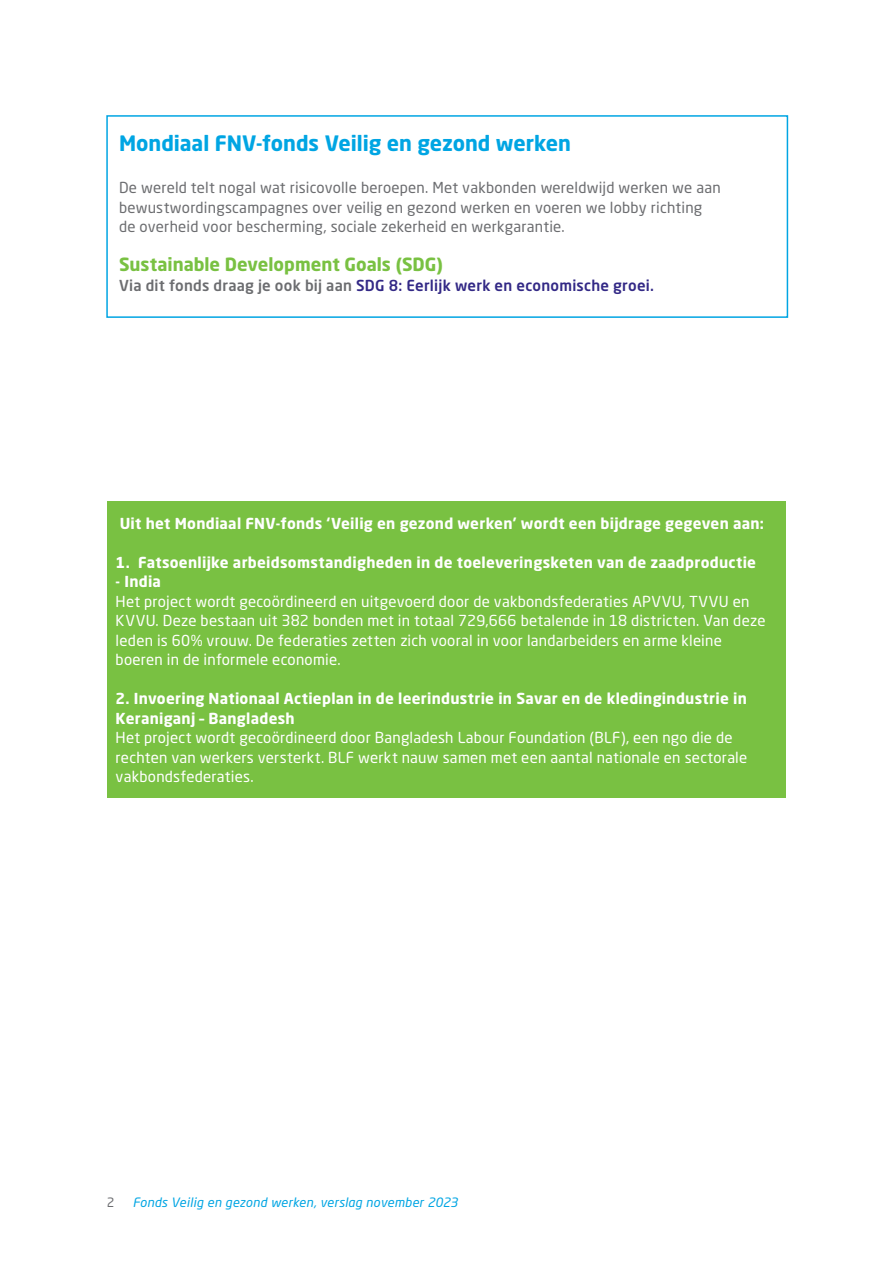
<style>
.page{position:relative;width:893px;height:1263px;background:#fff}
.page>*{position:absolute;margin:0;border:0;box-sizing:border-box;transform-origin:0 0}
.t1{font:700 21px "Neo Sans Pro";color:#00a5e3}
.t2{font:700 18px "Neo Sans Pro";color:#79c142}
.t3{font:15px/19.5px "Neo Sans Pro";letter-spacing:.015em;color:#fff}
.t4{font:700 15px/19.5px "Neo Sans Pro";letter-spacing:.02em;color:#fff}
.t5{font:15px/19.5px "Neo Sans Pro";letter-spacing:.015em;color:#6c6d70}
.t6{font:500 15px "Neo Sans Pro";letter-spacing:.015em;color:#332986}
.t7{font:italic 12.75px "Neo Sans Pro";letter-spacing:.02em;color:#00a5e3}
.t8{font:12.75px "Neo Sans Pro";color:#6c6d70}
.s1{color:#6c6d70}
</style>
<div class="page">
<div style="left:107px;top:501px;width:679px;height:297px;background:#79c142"></div>
<div style="left:106px;top:115px;width:682px;height:203px;border:2px solid #00a5e3"></div>
<h1 class="t1" style="left:119px;top:130px;width:453px">Mondiaal FNV-fonds Veilig en gezond werken</h1>
<p class="t5" style="left:119px;top:178px;width:603px">De wereld telt nogal wat risicovolle beroepen. Met vakbonden wereldwijd werken we aan bewustwordingscampagnes over veilig en gezond werken en voeren we lobby richting de overheid voor bescherming, sociale zekerheid en werkgarantie.</p>
<p class="t2" style="left:119px;top:253px;width:325px">Sustainable Development Goals (SDG)</p>
<p class="t6" style="left:119px;top:276px;width:536px"><span class="s1">Via dit fonds draag je ook bij aan</span> SDG 8: Eerlijk werk en economische groei.</p>
<p class="t4" style="left:120px;top:513px;width:646px">Uit het Mondiaal FNV-fonds ‘Veilig en gezond werken’ wordt een bijdrage gegeven aan:</p>
<p class="t4" style="left:116px;top:552px;width:642px">1. Fatsoenlijke arbeidsomstandigheden in de toeleveringsketen van de zaadproductie</p>
<p class="t4" style="left:116px;top:571px;width:47px">- India</p>
<p class="t3" style="left:116px;top:591px;width:651px">Het project wordt gecoördineerd en uitgevoerd door de vakbondsfederaties APVVU, TVVU en KVVU. Deze bestaan uit 382 bonden met in totaal 729,666 betalende in 18 districten. Van deze leden is 60% vrouw. De federaties zetten zich vooral in voor landarbeiders en arme kleine boeren in de informele economie.</p>
<p class="t4" style="left:116px;top:688px;width:633px">2. Invoering Nationaal Actieplan in de leerindustrie in Savar en de kledingindustrie in<br>Keraniganj – Bangladesh</p>
<p class="t3" style="left:116px;top:728px;width:633px">Het project wordt gecoördineerd door Bangladesh Labour Foundation (BLF), een ngo die de rechten van werkers versterkt. BLF werkt nauw samen met een aantal nationale en sectorale vakbondsfederaties.</p>
<p class="t8" style="left:107px;top:1195px;width:9px">2</p>
<p class="t7" style="left:133px;top:1195px;width:327px">Fonds Veilig en gezond werken, verslag november 2023</p>
</div>
